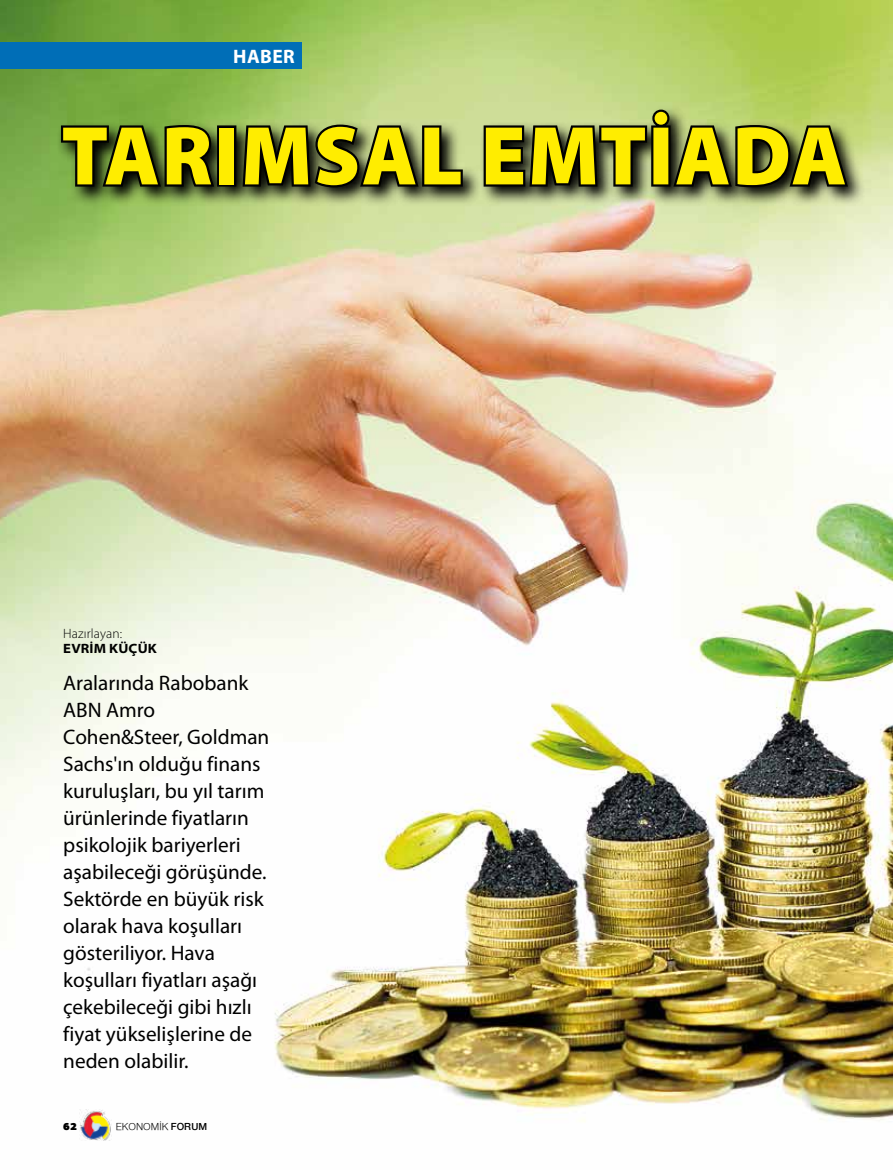
<style>
.page{position:relative;width:893px;height:1170px;background:#fff}
.page>*{position:absolute;margin:0;border:0;box-sizing:border-box;transform-origin:0 0}
.t1{font:900 84.15px "Myriad Pro";letter-spacing:.02em;color:#ffed00}
.t2{font:21px/27px "Myriad Pro";color:#000}
.t3{font:700 19.5px "Myriad Pro";letter-spacing:.02em;color:#fff}
.t4{font:300 13.5px "Myriad Pro";letter-spacing:.01em;color:#000}
.t5{font:700 semi-expanded 13.5px "Myriad Pro";letter-spacing:.01em;color:#000}
.t6{font:10.5px "Nimbus Sans Novus";color:#000}
.t7{font:900 10.5px "PF Agora Sans Pro";color:#000}
.s1{font-weight:600}
</style>
<div class="page">
<img style="left:0;top:0;width:893px;height:1141px">
<img style="left:80px;top:1109px;width:31px;height:31px">
<div style="left:0;top:43px;width:302px;height:26px;background:#006eb7"></div>
<svg style="left:57px;top:106px;width:836px;height:101px;background:#a4b975"></svg>
<svg style="left:59px;top:122px;width:159px;height:67px;background:#2b3b18"></svg>
<div style="left:217px;top:125px;width:19px;height:62px;border:4px solid #000"></div>
<svg style="left:240px;top:122px;width:225px;height:68px;background:#3c422b"></svg>
<svg style="left:481px;top:107px;width:370px;height:82px;background:#525a38"></svg>
<p class="t3" style="left:233px;top:45px;width:63px">HABER</p>
<h1 class="t1" style="left:61px;top:108px;width:787px">TARIMSAL EMTİADA</h1>
<p class="t4" style="left:63px;top:625px;width:60px">Hazırlayan:</p>
<p class="t5" style="left:63px;top:640px;width:95px">EVRİM KÜÇÜK</p>
<p class="t2" style="left:63px;top:670px;width:208px">Aralarında Rabobank<br>ABN Amro<br>Cohen&amp;Steer, Goldman<br>Sachs'ın olduğu finans kuruluşları, bu yıl tarım ürünlerinde fiyatların psikolojik bariyerleri aşabileceği görüşünde.<br>Sektörde en büyük risk olarak hava koşulları gösteriliyor. Hava koşulları fiyatları aşağı çekebileceği gibi hızlı fiyat yükselişlerine de neden olabilir.</p>
<p class="t7" style="left:63px;top:1119px;width:15px">62</p>
<p class="t6" style="left:116px;top:1120px;width:93px">EKONOMİK <span class="s1">FORUM</span></p>
</div>
